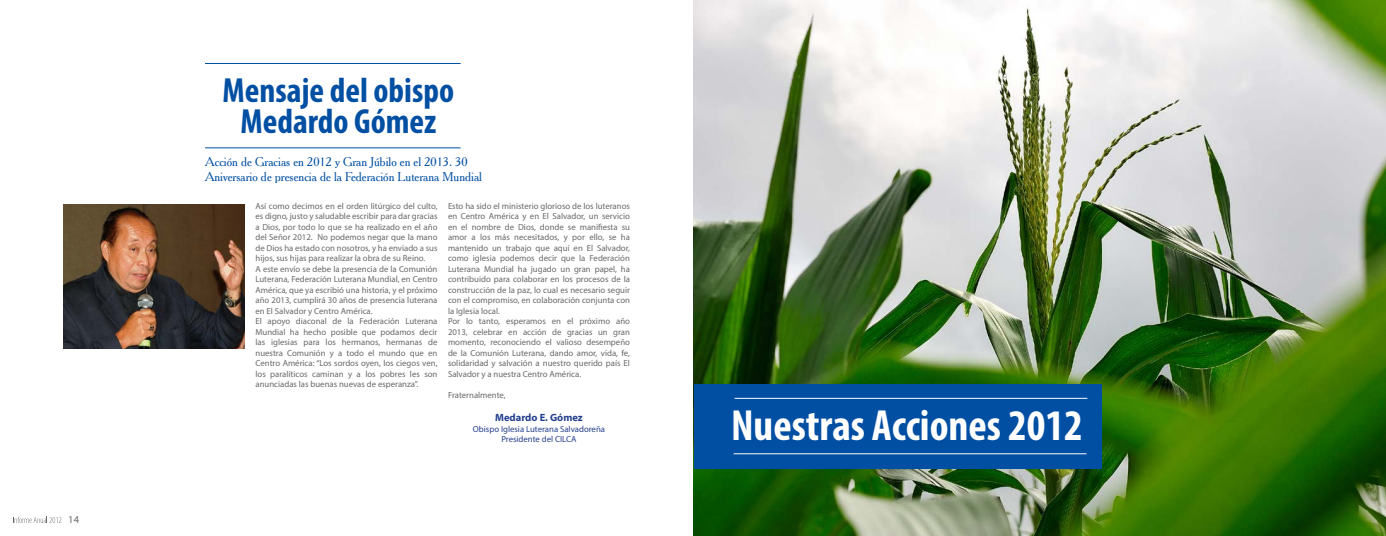
<style>
.page{position:relative;width:1386px;height:536px;background:#fff}
.page>*{position:absolute;margin:0;border:0;box-sizing:border-box;transform-origin:0 0}
.t1{font:700 condensed 43.75px "Myriad Pro";color:#fff}
.t2{font:700 condensed 35px/31.5px "Myriad Pro";color:#004fa3;text-align:center}
.t3{font:12.25px/14.7px "Cheltenham BT";color:#004fa3}
.t4{font:700 10.5px "Myriad Pro";color:#25408f}
.t5{font:10.5px "Myriad Pro";color:#67686b}
.t6{font:8.75px/10.5px "Myriad Pro";color:#67686b}
.t7{font:8.75px/10.5px "Myriad Pro";color:#25408f;text-align:center}
</style>
<div class="page">
<svg style="left:13px;top:516px;width:48px;height:6px"></svg>
<img style="left:63px;top:205px;width:182px;height:143px">
<hr style="left:205px;top:147px;width:256px;height:1px;background:#004fa3">
<hr style="left:205px;top:63px;width:256px;height:1px;background:#004fa3">
<img style="left:694px;top:0;width:692px;height:536px">
<div style="left:694px;top:384px;width:407px;height:84px;background:#004fa3"></div>
<hr style="left:735px;top:398px;width:352px;height:1px;background:#fff">
<hr style="left:734px;top:453px;width:353px;height:1px;background:#fff">
<p class="t5" style="left:68px;top:513px;width:13px">14</p>
<h2 class="t2" style="left:223px;top:73px;width:233px">Mensaje del obispo<br>Medardo Gómez</h2>
<h3 class="t3" style="left:205px;top:155px;width:279px">Acción de Gracias en 2012 y Gran Júbilo en el 2013. 30<br>Aniversario de presencia de la Federación Luterana Mundial</h3>
<p class="t6" style="left:256px;top:200px;width:184px">Así como decimos en el orden litúrgico del culto, es digno, justo y saludable escribir para dar gracias a Dios, por todo lo que se ha realizado en el año del Señor 2012. No podemos negar que la mano de Dios ha estado con nosotros, y ha enviado a sus hijos, sus hijas para realizar la obra de su Reino.<br>A este envío se debe la presencia de la Comunión Luterana, Federación Luterana Mundial, en Centro América, que ya escribió una historia, y el próximo año 2013, cumplirá 30 años de presencia luterana en El Salvador y Centro América.<br>El apoyo diaconal de la Federación Luterana Mundial ha hecho posible que podamos decir las iglesias para los hermanos, hermanas de nuestra Comunión y a todo el mundo que en Centro América: “Los sordos oyen, los ciegos ven, los paralíticos caminan y a los pobres les son anunciadas las buenas nuevas de esperanza”.</p>
<p class="t6" style="left:448px;top:200px;width:184px">Esto ha sido el ministerio glorioso de los luteranos en Centro América y en El Salvador, un servicio en el nombre de Dios, donde se manifiesta su amor a los más necesitados, y por ello, se ha mantenido un trabajo que aquí en El Salvador, como iglesia podemos decir que la Federación Luterana Mundial ha jugado un gran papel, ha contribuido para colaborar en los procesos de la construcción de la paz, lo cual es necesario seguir con el compromiso, en colaboración conjunta con la Iglesia local.<br>Por lo tanto, esperamos en el próximo año 2013, celebrar en acción de gracias un gran momento, reconociendo el valioso desempeño de la Comunión Luterana, dando amor, vida, fe, solidaridad y salvación a nuestro querido país El Salvador y a nuestra Centro América.</p>
<p class="t6" style="left:448px;top:389px;width:59px">Fraternalmente,</p>
<p class="t4" style="left:495px;top:410px;width:89px">Medardo E. Gómez</p>
<p class="t7" style="left:473px;top:423px;width:134px">Obispo Iglesia Luterana Salvadoreña<br>Presidente del CILCA</p>
<h1 class="t1" style="left:731px;top:397px;width:353px">Nuestras Acciones 2012</h1>
</div>
